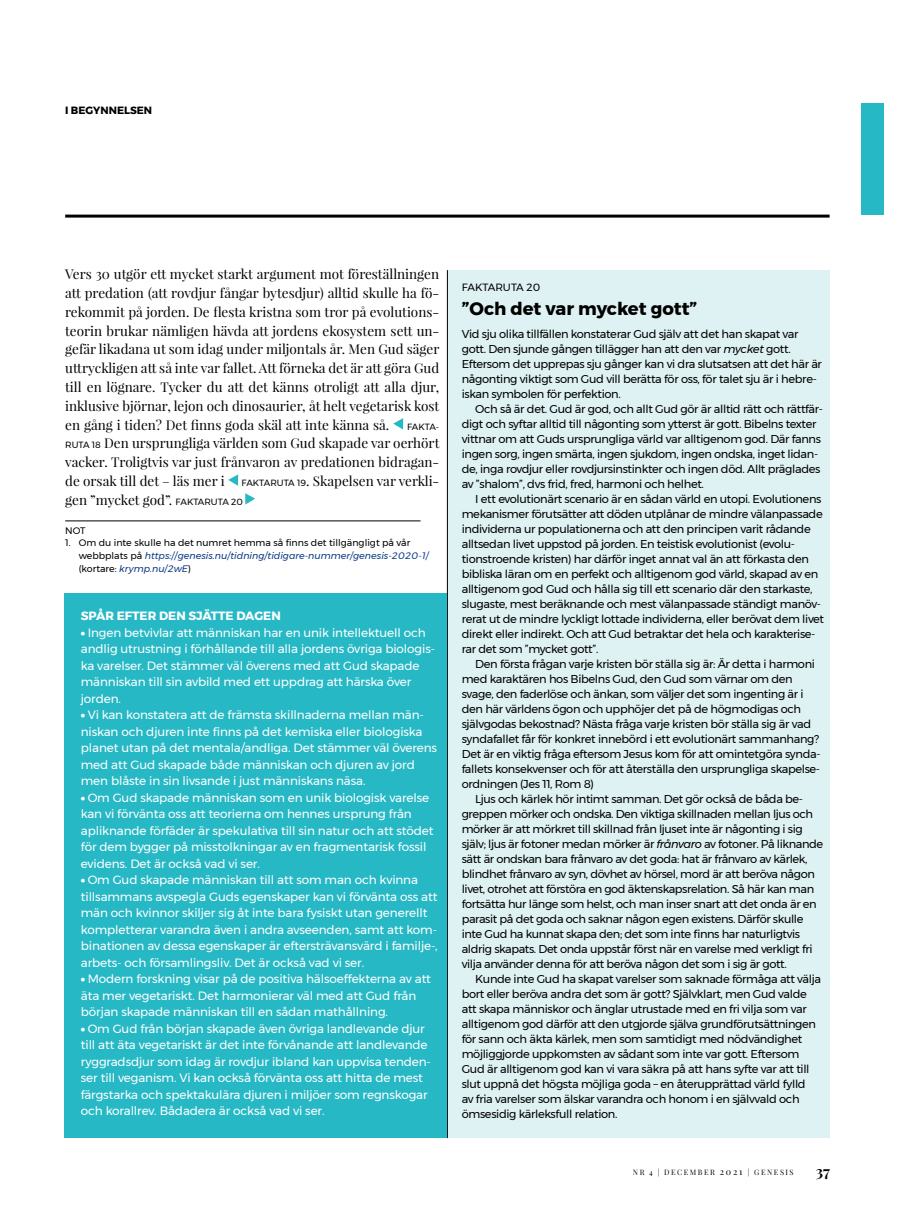
<style>
.page{position:relative;width:915px;height:1221px;background:#fff}
.page>*{position:absolute;margin:0;border:0;box-sizing:border-box;transform-origin:0 0}
.t1{font:700 18px "Montserrat";color:#000}
.t2{font:700 15px "Playfair Display";color:#000}
.t3{font:13.5px/18.8px "Playfair Display";color:#000;text-align:justify}
.t4{font:12px/16.5px "Montserrat";letter-spacing:-.01em;color:#fff}
.t5{font:700 12px "Montserrat";color:#fff}
.t6{font:11.4px/15px "Montserrat";letter-spacing:-.03em;color:#000}
.t7{font:700 10.5px "Montserrat";color:#000}
.t8{font:10.5px "Montserrat";color:#000}
.t9{font:9.45px/12.6px "Montserrat";color:#000}
.t10{font:9px "Montserrat";letter-spacing:-.015em;color:#000}
.t11{font:7.5px "Playfair Display";letter-spacing:.2em;color:#000}
.s1{font-family:"Montserrat";font-size:9px}
.s2{font-style:italic;color:#0e3b84}
.s3{font-weight:900}
.s4{font-style:italic}
.s5{font-size:9px}
</style>
<div class="page">
<div style="left:447px;top:270px;width:382px;height:867px;background:#dff2f3"></div>
<hr style="left:65px;top:214px;width:764px;height:3px;background:#000">
<div style="left:861px;top:104px;width:22px;height:111px;background:#27b8c5"></div>
<svg style="left:393px;top:418px;width:10px;height:11px"></svg>
<svg style="left:228px;top:474px;width:10px;height:12px"></svg>
<svg style="left:245px;top:493px;width:10px;height:11px"></svg>
<hr style="left:65px;top:520px;width:355px;height:1px;background:#000">
<hr style="left:447px;top:270px;width:1px;height:867px;background:#000">
<div style="left:65px;top:593px;width:381px;height:544px;background:#27b8c5"></div>
<p class="t7" style="left:65px;top:102px;width:88px">I BEGYNNELSEN</p>
<p class="t3" style="left:65px;top:265px;width:375px">Vers 30 utgör ett mycket starkt argument mot föreställningen att predation (att rovdjur fångar bytesdjur) alltid skulle ha fö&shy;rekommit på jorden. De flesta kristna som tror på evolutions&shy;teorin brukar nämligen hävda att jordens ekosystem sett un&shy;gefär likadana ut som idag under miljontals år. Men Gud säger uttryckligen att så inte var fallet. Att förneka det är att göra Gud till en lögnare. Tycker du att det känns otroligt att alla djur, inklusive björnar, lejon och dinosaurier, åt helt vegetarisk kost en gång i tiden? Det finns goda skäl att inte känna så.</p>
<p class="t10" style="left:407px;top:419px;width:34px">FAKTA-</p>
<p class="t3" style="left:65px;top:434px;width:375px"><span class="s1">RUTA 18</span> Den ursprungliga världen som Gud skapade var oerhört vacker. Troligtvis var just frånvaron av predationen bidragan&shy;de orsak till det – läs mer i <span class="s1">FAKTARUTA 19</span>. Skapelsen var verkli&shy;gen ”mycket god”. <span class="s1">FAKTARUTA 20</span></p>
<p class="t9" style="left:65px;top:524px;width:22px">NOT</p>
<p class="t9" style="left:79px;top:536px;width:351px;text-indent:-14px">1. Om du inte skulle ha det numret hemma så finns det tillgängligt på vår webbplats på <span class="s2">https://genesis.nu/tidning/tidigare-nummer/genesis-2020-1/ </span>(kortare: <span class="s2">krymp.nu/2wE</span>)</p>
<p class="t5" style="left:81px;top:606px;width:201px">SPÅR EFTER DEN SJÄTTE DAGEN</p>
<p class="t4" style="left:81px;top:624px;width:355px"><span class="s3">•</span> Ingen betvivlar att människan har en unik intellektuell och andlig utrustning i förhållande till alla jordens övriga biologis&shy;ka varelser. Det stämmer väl överens med att Gud skapade människan till sin avbild med ett uppdrag att härska över jorden.</p>
<p class="t4" style="left:81px;top:706px;width:357px"><span class="s3">•</span> Vi kan konstatera att de främsta skillnaderna mellan män&shy;niskan och djuren inte finns på det kemiska eller biologiska planet utan på det mentala/andliga. Det stämmer väl överens med att Gud skapade både människan och djuren av jord men blåste in sin livsande i just människans näsa.</p>
<p class="t4" style="left:81px;top:789px;width:354px"><span class="s3">•</span> Om Gud skapade människan som en unik biologisk varelse kan vi förvänta oss att teorierna om hennes ursprung från apliknande förfäder är spekulativa till sin natur och att stödet för dem bygger på misstolkningar av en fragmentarisk fossil evidens. Det är också vad vi ser.</p>
<p class="t4" style="left:81px;top:871px;width:358px"><span class="s3">•</span> Om Gud skapade människan till att som man och kvinna tillsammans avspegla Guds egenskaper kan vi förvänta oss att män och kvinnor skiljer sig åt inte bara fysiskt utan generellt kompletterar varandra även i andra avseenden, samt att kom&shy;binationen av dessa egenskaper är eftersträvansvärd i familje-, arbets- och församlingsliv. Det är också vad vi ser.</p>
<p class="t4" style="left:81px;top:970px;width:351px"><span class="s3">•</span> Modern forskning visar på de positiva hälsoeffekterna av att äta mer vegetariskt. Det harmonierar väl med att Gud från början skapade människan till en sådan mathållning.</p>
<p class="t4" style="left:81px;top:1020px;width:351px"><span class="s3">•</span> Om Gud från början skapade även övriga landlevande djur till att äta vegetariskt är det inte förvånande att landlevande ryggradsdjur som idag är rovdjur ibland kan uppvisa tenden&shy;ser till veganism. Vi kan också förvänta oss att hitta de mest färgstarka och spektakulära djuren i miljöer som regnskogar och korallrev. Bådadera är också vad vi ser.</p>
<p class="t8" style="left:461px;top:279px;width:80px">FAKTARUTA 20</p>
<h1 class="t1" style="left:461px;top:294px;width:237px">”Och det var mycket gott”</h1>
<p class="t6" style="left:461px;top:326px;width:361px">Vid sju olika tillfällen konstaterar Gud själv att det han skapat var gott. Den sjunde gången tillägger han att den var <span class="s4">mycket</span> gott.<br>Eftersom det upprepas sju gånger kan vi dra slutsatsen att det här är någonting viktigt som Gud vill berätta för oss, för talet sju är i hebre&shy;iskan symbolen för perfektion.</p>
<p class="t6" style="left:461px;top:401px;width:362px;text-indent:13px">Och så är det. Gud är god, och allt Gud gör är alltid rätt och rättfär&shy;digt och syftar alltid till någonting som ytterst är gott. Bibelns texter vittnar om att Guds ursprungliga värld var alltigenom god. Där fanns ingen sorg, ingen smärta, ingen sjukdom, ingen ondska, inget lidan&shy;de, inga rovdjur eller rovdjursinstinkter och ingen död. Allt präglades av ”shalom”, dvs frid, fred, harmoni och helhet.</p>
<p class="t6" style="left:461px;top:491px;width:364px;text-indent:13px">I ett evolutionärt scenario är en sådan värld en utopi. Evolutionens mekanismer förutsätter att döden utplånar de mindre välanpassade individerna ur populationerna och att den principen varit rådande alltsedan livet uppstod på jorden. En teistisk evolutionist (evolu&shy;tionstroende kristen) har därför inget annat val än att förkasta den bibliska läran om en perfekt och alltigenom god värld, skapad av en alltigenom god Gud och hålla sig till ett scenario där den starkaste, slugaste, mest beräknande och mest välanpassade ständigt manöv&shy;rerat ut de mindre lyckligt lottade individerna, eller berövat dem livet direkt eller indirekt. Och att Gud betraktar det hela och karakterise&shy;rar det som ”mycket gott”.</p>
<p class="t6" style="left:475px;top:656px;width:341px">Den första frågan varje kristen bör ställa sig är: Är detta i harmoni</p>
<p class="t6" style="left:461px;top:671px;width:332px">med karaktären hos Bibelns Gud, den Gud som värnar om den</p>
<p class="t6" style="left:461px;top:686px;width:343px">svage, den faderlöse och änkan, som väljer det som ingenting är i</p>
<p class="t6" style="left:461px;top:701px;width:341px">den här världens ögon och upphöjer det på de högmodigas och</p>
<p class="t6" style="left:461px;top:716px;width:351px">självgodas bekostnad? Nästa fråga varje kristen bör ställa sig är vad</p>
<p class="t6" style="left:461px;top:731px;width:359px">syndafallet får för konkret innebörd i ett evolutionärt sammanhang?</p>
<p class="t6" style="left:461px;top:746px;width:360px">Det är en viktig fråga eftersom Jesus kom för att omintetgöra synda-</p>
<p class="t6" style="left:461px;top:761px;width:360px">fallets konsekvenser och för att återställa den ursprungliga skapelse-</p>
<p class="t6" style="left:461px;top:776px;width:134px">ordningen (Jes 11, Rom 8)</p>
<p class="t6" style="left:475px;top:791px;width:329px">Ljus och kärlek hör intimt samman. Det gör också de båda be-</p>
<p class="t6" style="left:461px;top:806px;width:353px">greppen mörker och ondska. Den viktiga skillnaden mellan ljus och</p>
<p class="t6" style="left:461px;top:821px;width:342px">mörker är att mörkret till skillnad från ljuset inte är någonting i sig</p>
<p class="t6" style="left:461px;top:836px;width:363px">själv; ljus är fotoner medan mörker är <span class="s4">frånvaro</span> av fotoner. På liknande</p>
<p class="t6" style="left:461px;top:851px;width:347px">sätt är ondskan bara frånvaro av det goda: hat är frånvaro av kärlek,</p>
<p class="t6" style="left:461px;top:866px;width:354px">blindhet frånvaro av syn, dövhet av hörsel, mord är att beröva någon</p>
<p class="t6" style="left:461px;top:881px;width:354px">livet, otrohet att förstöra en god äktenskapsrelation. Så här kan man</p>
<p class="t6" style="left:461px;top:896px;width:356px">fortsätta hur länge som helst, och man inser snart att det onda är en</p>
<p class="t6" style="left:461px;top:911px;width:343px">parasit på det goda och saknar någon egen existens. Därför skulle</p>
<p class="t6" style="left:461px;top:926px;width:340px">inte Gud ha kunnat skapa den; det som inte finns har naturligtvis</p>
<p class="t6" style="left:461px;top:941px;width:352px">aldrig skapats. Det onda uppstår först när en varelse med verkligt fri</p>
<p class="t6" style="left:461px;top:956px;width:326px">vilja använder denna för att beröva någon det som i sig är gott.</p>
<p class="t6" style="left:475px;top:971px;width:347px">Kunde inte Gud ha skapat varelser som saknade förmåga att välja</p>
<p class="t6" style="left:461px;top:986px;width:346px">bort eller beröva andra det som är gott? Självklart, men Gud valde</p>
<p class="t6" style="left:461px;top:1001px;width:346px">att skapa människor och änglar utrustade med en fri vilja som var</p>
<p class="t6" style="left:461px;top:1016px;width:356px">alltigenom god därför att den utgjorde själva grundförutsättningen</p>
<p class="t6" style="left:461px;top:1031px;width:342px">för sann och äkta kärlek, men som samtidigt med nödvändighet</p>
<p class="t6" style="left:461px;top:1046px;width:339px">möjliggjorde uppkomsten av sådant som inte var gott. Eftersom</p>
<p class="t6" style="left:461px;top:1061px;width:349px">Gud är alltigenom god kan vi vara säkra på att hans syfte var att till</p>
<p class="t6" style="left:461px;top:1076px;width:345px">slut uppnå det högsta möjliga goda – en återupprättad värld fylld</p>
<p class="t6" style="left:461px;top:1091px;width:339px">av fria varelser som älskar varandra och honom i en självvald och</p>
<p class="t6" style="left:461px;top:1106px;width:157px">ömsesidig kärleksfull relation.</p>
<p class="t11" style="left:632px;top:1167px;width:162px">NR 4 | DECEMBER <span class="s5">2021</span> | GENESIS</p>
<h2 class="t2" style="left:815px;top:1161px;width:16px">37</h2>
</div>
